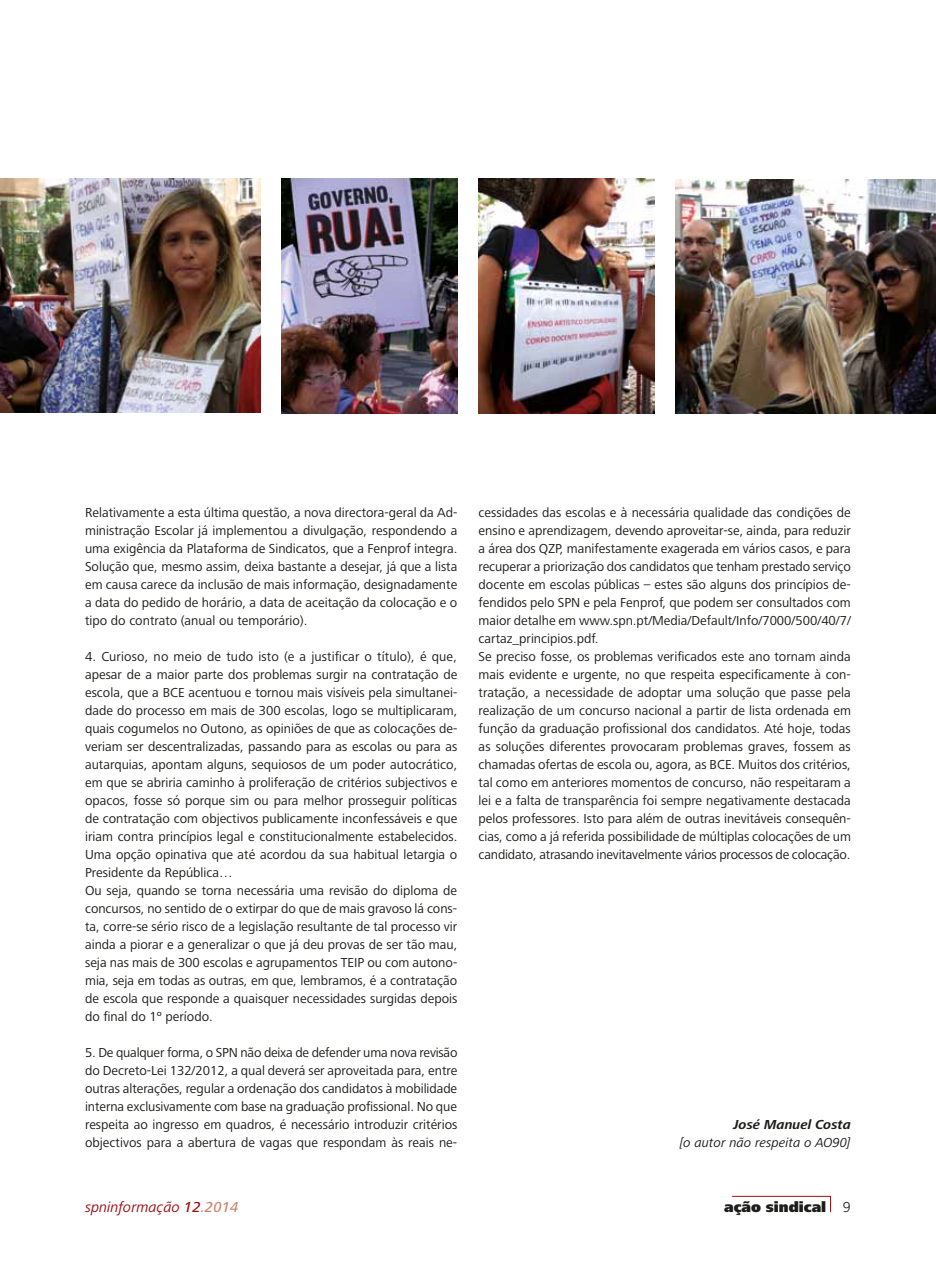
<style>
.page{position:relative;width:936px;height:1276px;background:#fff}
.page>*{position:absolute;margin:0;border:0;box-sizing:border-box;transform-origin:0 0}
.t1{font:italic 15px "Frutiger Next LT";color:#9d0f12}
.t2{font:900 15px "Frutiger Next LT";color:#1d1d1b}
.t3{font:13.5px/18px "Frutiger Next LT";color:#1d1d1b;text-align:justify}
.t4{font:italic 13.5px "Frutiger Next LT";color:#1d1d1b}
.t5{font:italic 700 13.5px "Frutiger Next LT";color:#1d1d1b}
.s1{font-weight:500}
.s2{font-weight:500;color:#cf8471}
.s3{font-weight:300}
</style>
<div class="page">
<svg style="left:732px;top:1195px;width:99px;height:18px"></svg>
<img style="left:0;top:179px;width:260px;height:234px">
<img style="left:478px;top:179px;width:176px;height:234px">
<img style="left:675px;top:179px;width:260px;height:234px">
<img style="left:281px;top:179px;width:176px;height:234px">
<p class="t3" style="left:85px;top:504px;width:374px">Relativamente a esta última questão, a nova directora-geral da Ad&shy;ministração Escolar já implementou a divulgação, respondendo a uma exigência da Plataforma de Sindicatos, que a Fenprof integra.<br>Solução que, mesmo assim, deixa bastante a desejar, já que a lista em causa carece da inclusão de mais informação, designadamente a data do pedido de horário, a data de aceitação da colocação e o tipo do contrato (anual ou temporário).</p>
<p class="t3" style="left:85px;top:648px;width:374px;text-align:left">4. Curioso, no meio de tudo isto (e a justificar o título), é que, apesar de a maior parte dos problemas surgir na contratação de escola, que a BCE acentuou e tornou mais visíveis pela simultanei&shy;dade do processo em mais de 300 escolas, logo se multiplicaram, quais cogumelos no Outono, as opiniões de que as colocações de&shy;veriam ser descentralizadas, passando para as escolas ou para as autarquias, apontam alguns, sequiosos de um poder autocrático, em que se abriria caminho à proliferação de critérios subjectivos e opacos, fosse só porque sim ou para melhor prosseguir políticas de contratação com objectivos publicamente inconfessáveis e que iriam contra princípios legal e constitucionalmente estabelecidos.<br>Uma opção opinativa que até acordou da sua habitual letargia o Presidente da República…<br>Ou seja, quando se torna necessária uma revisão do diploma de concursos, no sentido de o extirpar do que de mais gravoso lá cons&shy;ta, corre-se sério risco de a legislação resultante de tal processo vir ainda a piorar e a generalizar o que já deu provas de ser tão mau, seja nas mais de 300 escolas e agrupamentos TEIP ou com autono&shy;mia, seja em todas as outras, em que, lembramos, é a contratação de escola que responde a quaisquer necessidades surgidas depois do final do 1º período.</p>
<p class="t3" style="left:85px;top:1043px;width:374px">5. De qualquer forma, o SPN não deixa de defender uma nova revisão do Decreto-Lei 132/2012, a qual deverá ser aproveitada para, entre outras alterações, regular a ordenação dos candidatos à mobilidade interna exclusivamente com base na graduação profissional. No que respeita ao ingresso em quadros, é necessário introduzir critérios objectivos para a abertura de vagas que respondam às reais ne-</p>
<p class="t3" style="left:478px;top:503px;width:374px;text-align:left">cessidades das escolas e à necessária qualidade das condições de ensino e aprendizagem, devendo aproveitar-se, ainda, para reduzir a área dos QZP, manifestamente exagerada em vários casos, e para recuperar a priorização dos candidatos que tenham prestado serviço docente em escolas públicas – estes são alguns dos princípios de&shy;fendidos pelo SPN e pela Fenprof, que podem ser consultados com maior detalhe em www.spn.pt/Media/Default/Info/7000/500/40/7/ cartaz_principios.pdf.<br>Se preciso fosse, os problemas verificados este ano tornam ainda mais evidente e urgente, no que respeita especificamente à con&shy;tratação, a necessidade de adoptar uma solução que passe pela realização de um concurso nacional a partir de lista ordenada em função da graduação profissional dos candidatos. Até hoje, todas as soluções diferentes provocaram problemas graves, fossem as chamadas ofertas de escola ou, agora, as BCE. Muitos dos critérios, tal como em anteriores momentos de concurso, não respeitaram a lei e a falta de transparência foi sempre negativamente destacada pelos professores. Isto para além de outras inevitáveis consequên&shy;cias, como a já referida possibilidade de múltiplas colocações de um candidato, atrasando inevitavelmente vários processos de colocação.</p>
<p class="t5" style="left:733px;top:1117px;width:119px">José Manuel Costa</p>
<p class="t4" style="left:679px;top:1135px;width:173px">[o autor não respeita o AO90]</p>
<p class="t1" style="left:85px;top:1199px;width:155px">spninformação <span class="s1">12</span><span class="s2">.2014</span></p>
<p class="t2" style="left:724px;top:1198px;width:128px">ação sindical <span class="s3">9</span></p>
</div>
